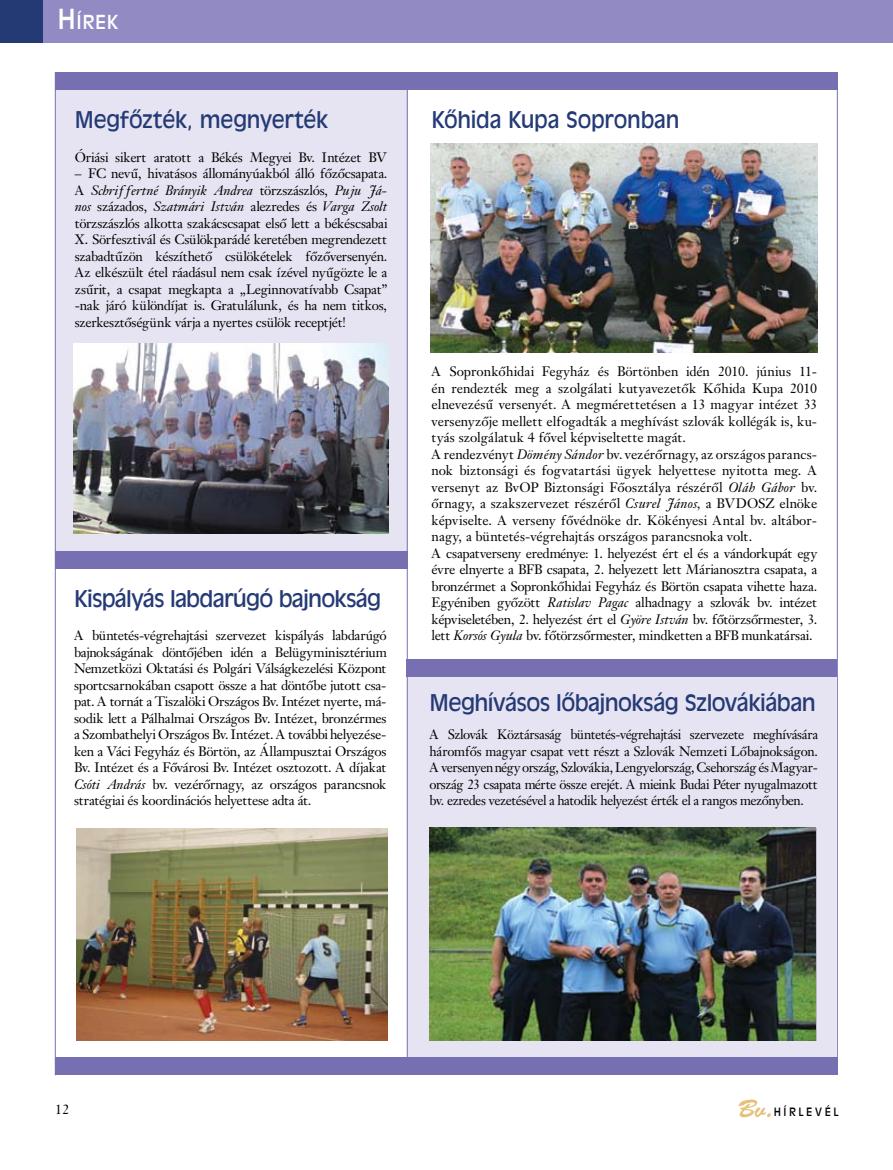
<style>
.page{position:relative;width:893px;height:1170px;background:#fff}
.page>*{position:absolute;margin:0;border:0;box-sizing:border-box;transform-origin:0 0}
.t1{font:25.2px "Brush Script Std";color:#e6c077}
.t2{font:22.5px "Incised 901 HU Normal";letter-spacing:-.025em;color:#243a75}
.t3{font:18.9px "Incised 901 HU Normal";color:#fff}
.t4{font:13.5px/16.5px "Janson Text PFL";letter-spacing:.015em;color:#000;text-align:justify}
.t5{font:11.25px "Incised 901 HU Normal";letter-spacing:.24em;color:#000;scale:.95 1}
.s1{font-size:27px}
.s2{font-style:italic}
</style>
<div class="page">
<div style="left:407px;top:670px;width:429px;height:401px;background:#e6e4f2"></div>
<div style="left:55px;top:82px;width:352px;height:482px;background:#e6e4f2"></div>
<div style="left:0;top:0;width:893px;height:43px;background:#918ac3"></div>
<div style="left:0;top:0;width:43px;height:43px;background:#243a75"></div>
<div style="left:55px;top:72px;width:782px;height:17px;background:#7670b3"></div>
<img style="left:74px;top:344px;width:314px;height:189px">
<hr style="left:55px;top:72px;width:1px;height:1003px;background:#7670b3">
<hr style="left:837px;top:72px;width:1px;height:1001px;background:#7670b3">
<div style="left:406px;top:659px;width:431px;height:17px;background:#7670b3"></div>
<div style="left:55px;top:1057px;width:783px;height:17px;background:#7670b3"></div>
<img style="left:76px;top:828px;width:311px;height:212px">
<div style="left:55px;top:551px;width:352px;height:17px;background:#7670b3"></div>
<hr style="left:407px;top:74px;width:1px;height:997px;background:#7670b3">
<img style="left:430px;top:143px;width:387px;height:209px">
<img style="left:429px;top:827px;width:386px;height:213px">
<h3 class="t3" style="left:57px;top:11px;width:62px"><span class="s1">H</span>írek</h3>
<h2 class="t2" style="left:75px;top:106px;width:255px">Megfõzték, megnyerték</h2>
<p class="t4" style="left:75px;top:148px;width:314px">Óriási sikert aratott a Békés Megyei Bv. Intézet BV</p>
<p class="t4" style="left:75px;top:165px;width:314px">– FC nevű, hivatásos állományúakból álló főzőcsapata.<br>A <span class="s2">Schriffertné Brányik Andrea</span> törzszászlós, <span class="s2">Puju Já&shy;nos</span> százados, <span class="s2">Szatmári István</span> alezredes és <span class="s2">Varga Zsolt </span>törzszászlós alkotta szakácscsapat első lett a békéscsabai X. Sörfesztivál és Csülökparádé keretében megrendezett szabadtűzön készíthető csülökételek főzőversenyén.<br>Az elkészült étel ráadásul nem csak ízével nyűgözte le a zsűrit, a csapat megkapta a „Leginnovatívabb Csapat” -nak járó különdíjat is. Gratulálunk, és ha nem titkos, szerkesztőségünk várja a nyertes csülök receptjét!</p>
<h2 class="t2" style="left:74px;top:585px;width:309px">Kispályás labdarúgó bajnokság</h2>
<p class="t4" style="left:74px;top:627px;width:314px">A büntetés-végrehajtási szervezet kispályás labdarúgó bajnokságának döntőjében idén a Belügyminisztérium Nemzetközi Oktatási és Polgári Válságkezelési Központ sportcsarnokában csapott össze a hat döntőbe jutott csa&shy;pat. A tornát a Tiszalöki Országos Bv. Intézet nyerte, má&shy;sodik lett a Pálhalmai Országos Bv. Intézet, bronzérmes a Szombathelyi Országos Bv. Intézet. A további helyezése&shy;ken a Váci Fegyház és Börtön, az Állampusztai Országos Bv. Intézet és a Fővárosi Bv. Intézet osztozott. A díjakat <span class="s2">Csóti András</span> bv. vezérőrnagy, az országos parancsnok stratégiai és koordinációs helyettese adta át.</p>
<h2 class="t2" style="left:432px;top:106px;width:249px">Kõhida Kupa Sopronban</h2>
<p class="t4" style="left:432px;top:363px;width:387px;text-align:left">A Sopronkőhidai Fegyház és Börtönben idén 2010. június 11- én rendezték meg a szolgálati kutyavezetők Kőhida Kupa 2010 elnevezésű versenyét. A megmérettetésen a 13 magyar intézet 33 versenyzője mellett elfogadták a meghívást szlovák kollégák is, ku&shy;tyás szolgálatuk 4 fővel képviseltette magát.<br>A rendezvényt <span class="s2">Dömény Sándor</span> bv. vezérőrnagy, az országos parancs&shy;nok biztonsági és fogvatartási ügyek helyettese nyitotta meg. A versenyt az BvOP Biztonsági Főosztálya részéről <span class="s2">Oláh Gábor</span> bv. őrnagy, a szakszervezet részéről <span class="s2">Csurel János,</span> a BVDOSZ elnöke képviselte. A verseny fővédnöke dr. Kökényesi Antal bv. altábor&shy;nagy, a büntetés-végrehajtás országos parancsnoka volt.<br>A csapatverseny eredménye: 1. helyezést ért el és a vándorkupát egy évre elnyerte a BFB csapata, 2. helyezett lett Márianosztra csapata, a bronzérmet a Sopronkőhidai Fegyház és Börtön csapata vihette haza.<br>Egyéniben győzött <span class="s2">Ratislav Pagac</span> alhadnagy a szlovák bv. intézet képviseletében, 2. helyezést ért el <span class="s2">Györe István</span> bv. főtörzsőrmester, 3. lett <span class="s2">Korsós Gyula</span> bv. főtörzsőrmester, mindketten a BFB munkatársai.</p>
<h2 class="t2" style="left:429px;top:689px;width:388px">Meghívásos lõbajnokság Szlovákiában</h2>
<p class="t4" style="left:429px;top:726px;width:390px">A Szlovák Köztársaság büntetés-végrehajtási szervezete meghívására háromfős magyar csapat vett részt a Szlovák Nemzeti Lőbajnokságon.<br>A versenyen négy ország, Szlovákia, Lengyelország, Csehország és Ma-gyar&shy;ország 23 csapata mérte össze erejét. A mieink Budai Péter nyugalmazott bv. ezredes vezetésével a hatodik helyezést érték el a rangos mezőnyben.</p>
<p class="t4" style="left:55px;top:1101px;width:15px">12</p>
<h1 class="t1" style="left:738px;top:1094px;width:37px">Bv.</h1>
<p class="t5" style="left:774px;top:1105px;width:70px">HÍRLE VÉ L</p>
</div>
